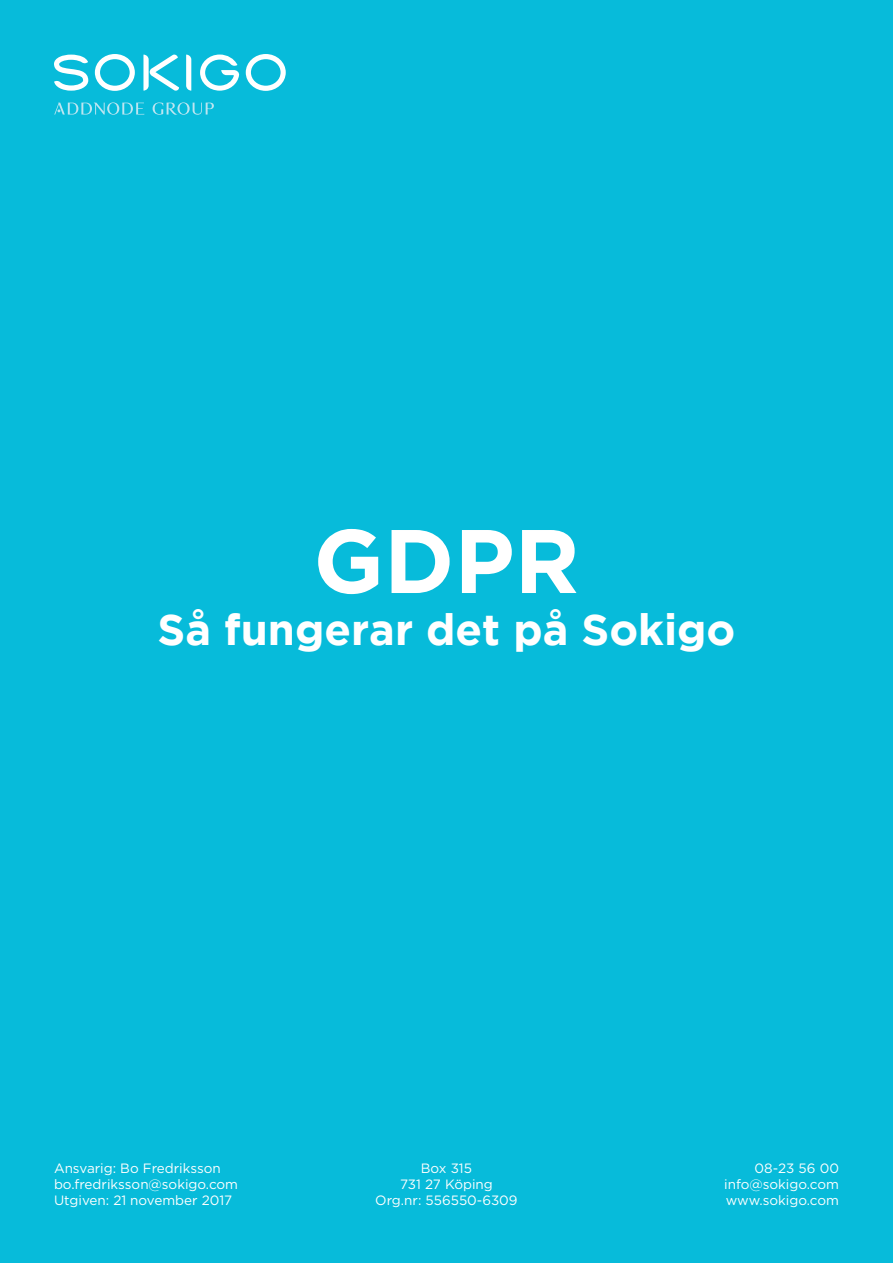
<style>
.page{position:relative;width:893px;height:1263px;background:#07bbda}
.page>*{position:absolute;margin:0;border:0;box-sizing:border-box;transform-origin:0 0}
.t1{font:700 90px "Gotham";color:#fff}
.t2{font:700 43.5px "Gotham";color:#fff}
.t3{font:13.5px "Gotham";color:#fff}
</style>
<div class="page">
<svg style="left:54px;top:54px;width:185px;height:37px"></svg>
<svg style="left:246px;top:54px;width:40px;height:37px"></svg>
<svg style="left:54px;top:102px;width:91px;height:13px"></svg>
<svg style="left:153px;top:102px;width:61px;height:13px"></svg>
<p class="t1" style="left:313px;top:509px;width:268px">GDPR</p>
<p class="t2" style="left:158px;top:605px;width:579px">Så fungerar det på Sokigo</p>
<p class="t3" style="left:54px;top:1159px;width:168px">Ansvarig: Bo Fredriksson</p>
<p class="t3" style="left:54px;top:1176px;width:186px">bo.fredriksson@sokigo.com</p>
<p class="t3" style="left:54px;top:1192px;width:180px">Utgiven: 21 november 2017</p>
<p class="t3" style="left:421px;top:1159px;width:53px">Box 315</p>
<p class="t3" style="left:400px;top:1176px;width:94px">731 27 Köping</p>
<p class="t3" style="left:375px;top:1192px;width:144px">Org.nr: 556550-6309</p>
<p class="t3" style="left:754px;top:1159px;width:86px">08-23 56 00</p>
<p class="t3" style="left:724px;top:1176px;width:116px">info@sokigo.com</p>
<p class="t3" style="left:726px;top:1192px;width:115px">www.sokigo.com</p>
</div>
